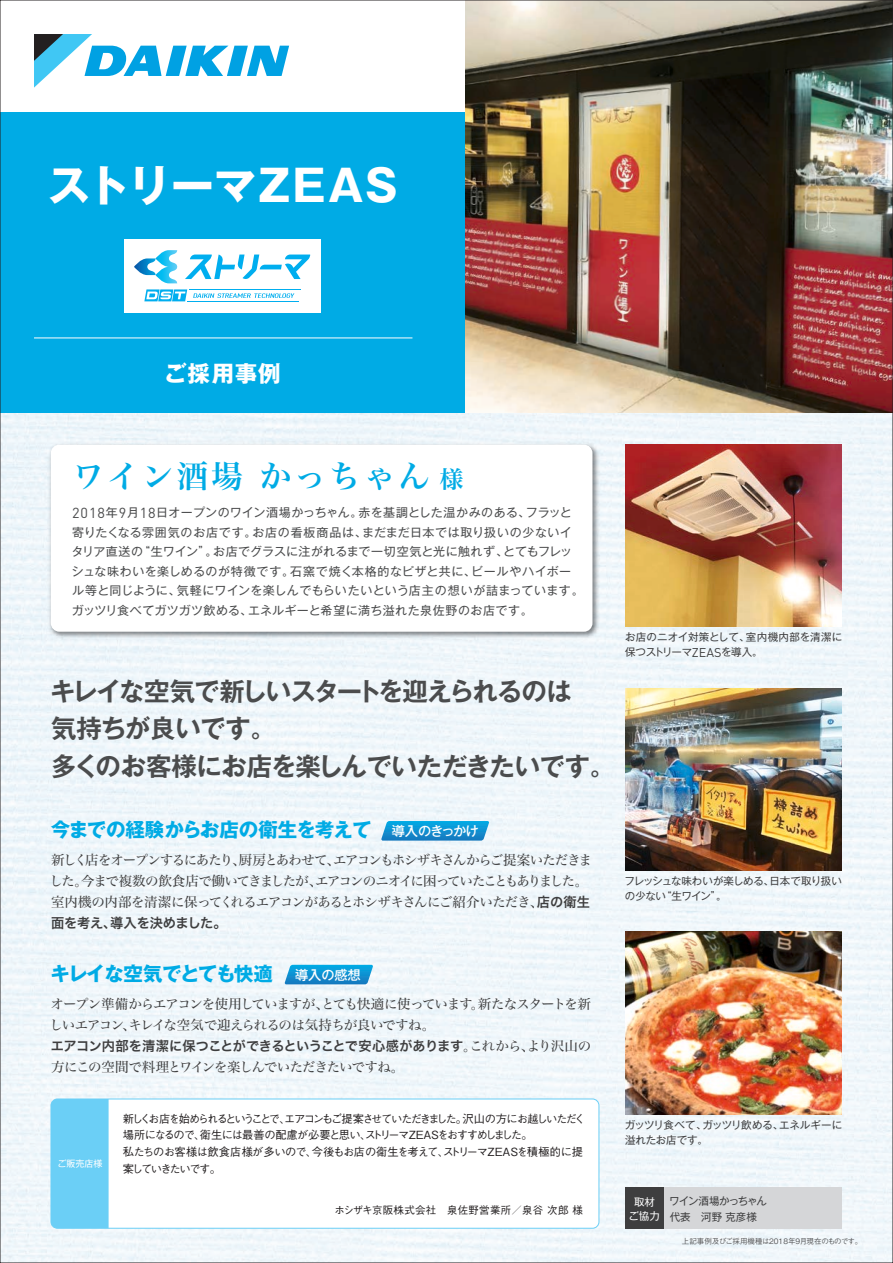
<style>
.page{position:relative;width:893px;height:1263px;background:#fff}
.page>*{position:absolute;margin:0;border:0;box-sizing:border-box;transform-origin:0 0}
.t1{font:700 43.5px "Gothic MB101 Pro";letter-spacing:.005em;color:#fff}
.t2{font:31.5px "Hira Min Pro W6";letter-spacing:.1em;color:#00abe5}
.t3{font:700 25.5px/37.5px "Gothic MB101 Pro De";letter-spacing:-.03em;color:#4b4c4d}
.t4{font:700 22.5px "Gothic MB101 Pro";letter-spacing:.035em;color:#fff}
.t5{font:700 19.5px "Gothic MB101 Pro";letter-spacing:-.04em;color:#00abe5}
.t6{font:700 19.5px "Gothic MB101 Pro";letter-spacing:-.065em;color:#00abe5}
.t7{font:13.5px/21px "Hira Min Std W4";letter-spacing:-.08em;color:#3e3e3f}
.t8{font:13.5px "Hira Kaku Pro W6";letter-spacing:-.015em;color:#3e3e3f}
.t9{font:12px/19.5px "Gothic MB101 Pro";letter-spacing:.035em;color:#4b4c4d}
.t10{font:500 11.25px/16.5px "Gothic BBB Pro";letter-spacing:-.125em;color:#231f20}
.t11{font:10.5px/15px "Gothic MB101 Pro";letter-spacing:-.02em;color:#3e3e3f}
.t12{font:10.5px/15px "Gothic MB101 Pro";color:#3e3e3f}
.t13{font:500 10.5px "Gothic BBB Pro";letter-spacing:.02em;color:#231f20}
.t14{font:10.5px/13.5px "Gothic MB101 Pro";color:#fff;text-align:center}
.t15{font:9px "Gothic MB101 Pro";color:#fff}
.t16{font:500 7.5px "Gothic BBB Pro";color:#57585a}
.s1{font-size:23.7px}
.s2{font-family:"DINOT";font-size:14.4px}
.s3{font-weight:500;font-size:13.2px;color:#fff}
.s4{font-family:"Hira Kaku Pro W6"}
.s5{font-family:"Hira Min Std W4"}
.s6{font-family:"DINOT";font-size:12.6px}
</style>
<div class="page">
<div style="left:2px;top:412px;width:889px;height:849px;background:#eff6fb"></div>
<img style="left:625px;top:688px;width:217px;height:183px">
<img style="left:625px;top:932px;width:217px;height:182px">
<div style="left:51px;top:1099px;width:548px;height:129px;background:#fff;border-radius:6px"></div>
<div style="left:51px;top:1099px;width:58px;height:129px;background:#6bcff6"></div>
<img style="left:47px;top:440px;width:554px;height:201px">
<div style="left:51px;top:445px;width:541px;height:187px;background:#fff;border-radius:9px"></div>
<div style="left:625px;top:1188px;width:217px;height:41px;background:#d5d6d8"></div>
<div style="left:625px;top:1188px;width:38px;height:41px;background:#3e3e3f"></div>
<svg style="left:284px;top:965px;width:89px;height:19px;background:#1d98d4"></svg>
<svg style="left:381px;top:821px;width:108px;height:20px;background:#1d98d4"></svg>
<div style="left:51px;top:1098px;width:548px;height:130px;border:1px solid #6bcff6;border-radius:6px"></div>
<div style="left:0;top:112px;width:466px;height:300px;background:#00abe5"></div>
<hr style="left:34px;top:338px;width:378px;height:1px;background:#fff">
<svg style="left:34px;top:34px;width:255px;height:54px"></svg>
<img style="left:466px;top:2px;width:425px;height:410px">
<div style="left:125px;top:239px;width:196px;height:74px;background:#fff"></div>
<svg style="left:144px;top:289px;width:43px;height:12px"></svg>
<hr style="left:187px;top:301px;width:111px;height:1px;background:#00aeef">
<hr style="left:189px;top:289px;width:111px;height:1px;background:#00aeef">
<svg style="left:193px;top:293px;width:101px;height:5px"></svg>
<svg style="left:134px;top:250px;width:43px;height:33px"></svg>
<svg style="left:185px;top:255px;width:125px;height:24px"></svg>
<img style="left:625px;top:445px;width:217px;height:182px">
<h1 class="t1" style="left:47px;top:149px;width:352px">ストリーマZEAS</h1>
<h3 class="t4" style="left:164px;top:354px;width:118px">ご採用事例</h3>
<h2 class="t2" style="left:73px;top:449px;width:392px">ワイン酒場 かっちゃん<span class="s1">様</span></h2>
<p class="t9" style="left:71px;top:501px;width:514px"><span class="s2">2018</span>年<span class="s2">9</span>月<span class="s2">18</span>日オープンのワイン酒場かっちゃん。赤を基調とした温かみのある、フラッと寄りたくなる雰囲気のお店です。お店の看板商品は、まだまだ日本では取り扱いの少ないイタリア直送の“生ワイン”。お店でグラスに注がれるまで一切空気と光に触れず、とてもフレッシュな味わいを楽しめるのが特徴です。石窯で焼く本格的なピザと共に、ビールやハイボール等と同じように、気軽にワインを楽しんでもらいたいという店主の想いが詰まっています。ガッツリ食べてガツガツ飲める、エネルギーと希望に満ち溢れた泉佐野のお店です。</p>
<h3 class="t3" style="left:50px;top:669px;width:567px">キレイな空気で新しいスタートを迎えられるのは<br>気持ちが良いです。<br>多くのお客様にお店を楽しんでいただきたいです。</h3>
<h3 class="t5" style="left:51px;top:813px;width:430px">今までの経験からお店の衛生を考えて <span class="s3">導入のきっかけ</span></h3>
<p class="t7" style="left:50px;top:849px;width:544px">新しく店をオープンするにあたり、厨房とあわせて、エアコンもホシザキさんからご提案いただきました。今まで複数の飲食店で働いてきましたが、エアコンのニオイに困っていたこともありました。室内機の内部を清潔に保ってくれるエアコンがあるとホシザキさんにご紹介いただき、<span class="s4">店の衛生</span></p>
<p class="t8" style="left:51px;top:910px;width:177px">面を考え、導入を決めました。</p>
<h3 class="t6" style="left:50px;top:958px;width:312px">キレイな空気でとても快適 <span class="s3">導入の感想</span></h3>
<p class="t7" style="left:50px;top:993px;width:543px">オープン準備からエアコンを使用していますが、とても快適に使っています。新たなスタートを新しいエアコン、キレイな空気で迎えられるのは気持ちが良いですね。</p>
<p class="t8" style="left:51px;top:1033px;width:542px">エアコン内部を清潔に保つことができるということで安心感があります<span class="s5">。これから、より沢山の</span></p>
<p class="t7" style="left:51px;top:1056px;width:355px">方にこの空間で料理とワインを楽しんでいただきたいですね。</p>
<p class="t15" style="left:58px;top:1156px;width:46px">ご販売店様</p>
<p class="t10" style="left:123px;top:1109px;width:464px">新しくお店を始められるということで、エアコンもご提案させていただきました。沢山の方にお越しいただく場所になるので、衛生には最善の配慮が必要と思い、ストリーマＺＥＡＳをおすすめしました。<br>私たちのお客様は飲食店様が多いので、今後もお店の衛生を考えて、ストリーマＺＥＡＳを積極的に提案していきたいです。</p>
<p class="t13" style="left:335px;top:1202px;width:250px">ホシザキ京阪株式会社　泉佐野営業所／泉谷 次郎 様</p>
<p class="t12" style="left:625px;top:628px;width:219px">お店のニオイ対策として、室内機内部を清潔に保つストリーマ<span class="s6">ZEAS</span>を導入。</p>
<p class="t11" style="left:624px;top:872px;width:219px">フレッシュな味わいが楽しめる、日本で取り扱いの少ない“生ワイン”。</p>
<p class="t11" style="left:625px;top:1115px;width:219px">ガッツリ食べて、ガッツリ飲める、エネルギーに溢れたお店です。</p>
<p class="t14" style="left:628px;top:1194px;width:33px">取材ご協力</p>
<p class="t11" style="left:669px;top:1191px;width:99px;line-height:16.5px">ワイン酒場かっちゃん代表　河野克彦様</p>
<p class="t16" style="left:682px;top:1235px;width:182px">上記事例及びご採用機種は2018年9月現在のものです。</p>
</div>
